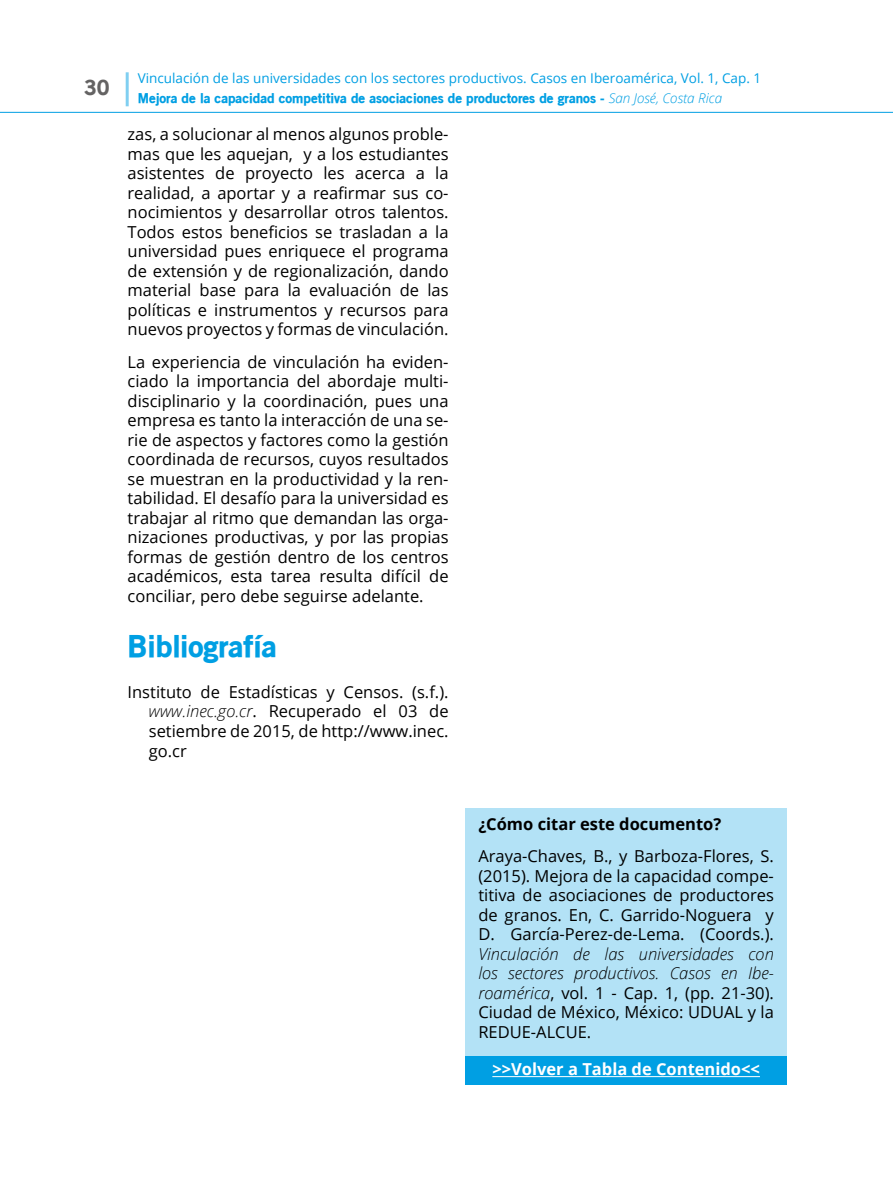
<style>
.page{position:relative;width:893px;height:1191px;background:#fff}
.page>*{position:absolute;margin:0;border:0;box-sizing:border-box;transform-origin:0 0}
.t1{font:900 30px "Old Sans";color:#009fe3}
.t2{font:900 21px "Old Sans";color:#646363}
.t3{font:16.5px/19.5px "Open Sans";color:#000;text-align:justify}
.t4{font:italic 300 16.5px/19.5px "Open Sans";color:#000;text-align:justify}
.t5{font:700 16.5px "Open Sans";color:#fff}
.t6{font:700 16.5px "Open Sans";color:#000}
.t7{font:13.5px "Open Sans";color:#009fe3}
.t8{font:900 13.5px "Old Sans";color:#009fe3}
.s1{font-family:"Open Sans";font-weight:300;font-style:italic}
.s2{font-weight:300;font-style:italic}
.s3{font-weight:400;font-style:normal}
</style>
<div class="page">
<hr style="left:0;top:112px;width:893px;height:1px;background:#009fe3">
<hr style="left:126px;top:72px;width:3px;height:34px;background:#009fe3">
<div style="left:466px;top:1055px;width:321px;height:29px;background:#009fe3"></div>
<div style="left:466px;top:808px;width:321px;height:247px;background:#b3e2f6"></div>
<hr style="left:492px;top:1076px;width:268px;height:1px;background:#fff">
<p class="t2" style="left:84px;top:74px;width:27px">30</p>
<p class="t7" style="left:138px;top:69px;width:625px">Vinculación de las universidades con los sectores productivos. Casos en Iberoamérica, Vol. 1, Cap. 1</p>
<p class="t8" style="left:138px;top:89px;width:586px">Mejora de la capacidad competitiva de asociaciones de productores de granos - <span class="s1">San José, Costa Rica</span></p>
<p class="t3" style="left:128px;top:124px;width:323px">zas, a solucionar al menos algunos proble&shy;mas que les aquejan, y a los estudiantes asistentes de proyecto les acerca a la realidad, a aportar y a reafirmar sus co&shy;nocimientos y desarrollar otros talentos.<br>Todos estos beneficios se trasladan a la universidad pues enriquece el programa de extensión y de regionalización, dando material base para la evaluación de las políticas e instrumentos y recursos para nuevos proyectos y formas de vinculación.</p>
<p class="t3" style="left:128px;top:351px;width:323px">La experiencia de vinculación ha eviden&shy;ciado la importancia del abordaje multi&shy;disciplinario y la coordinación, pues una empresa es tanto la interacción de una se&shy;rie de aspectos y factores como la gestión coordinada de recursos, cuyos resultados se muestran en la productividad y la ren&shy;tabilidad. El desafío para la universidad es trabajar al ritmo que demandan las orga&shy;nizaciones productivas, y por las propias formas de gestión dentro de los centros académicos, esta tarea resulta difícil de conciliar, pero debe seguirse adelante.</p>
<h1 class="t1" style="left:128px;top:627px;width:151px">Bibliografía</h1>
<p class="t3" style="left:149px;top:682px;width:301px;text-indent:-21px">Instituto de Estadísticas y Censos. (s.f.). <span class="s2">www.inec.go.cr</span>. Recuperado el 03 de setiembre de 2015, de http://www.inec. go.cr</p>
<p class="t6" style="left:478px;top:812px;width:244px">¿Cómo citar este documento?</p>
<p class="t3" style="left:478px;top:846px;width:297px">Araya-Chaves, B., y Barboza-Flores, S. (2015). Mejora de la capacidad compe&shy;titiva de asociaciones de productores de granos. En, C. Garrido-Noguera y D. García-Perez-de-Lema. (Coords.).</p>
<p class="t4" style="left:478px;top:943px;width:297px">Vinculación de las universidades con los sectores productivos. Casos en Ibe&shy;roamérica<span class="s3">, vol. 1 - Cap. 1, (pp. 21-30).<br>Ciudad de México, México: UDUAL y la REDUE-ALCUE.</span></p>
<p class="t5" style="left:492px;top:1057px;width:269px">&gt;&gt;Volver a Tabla de Contenido&lt;&lt;</p>
</div>
